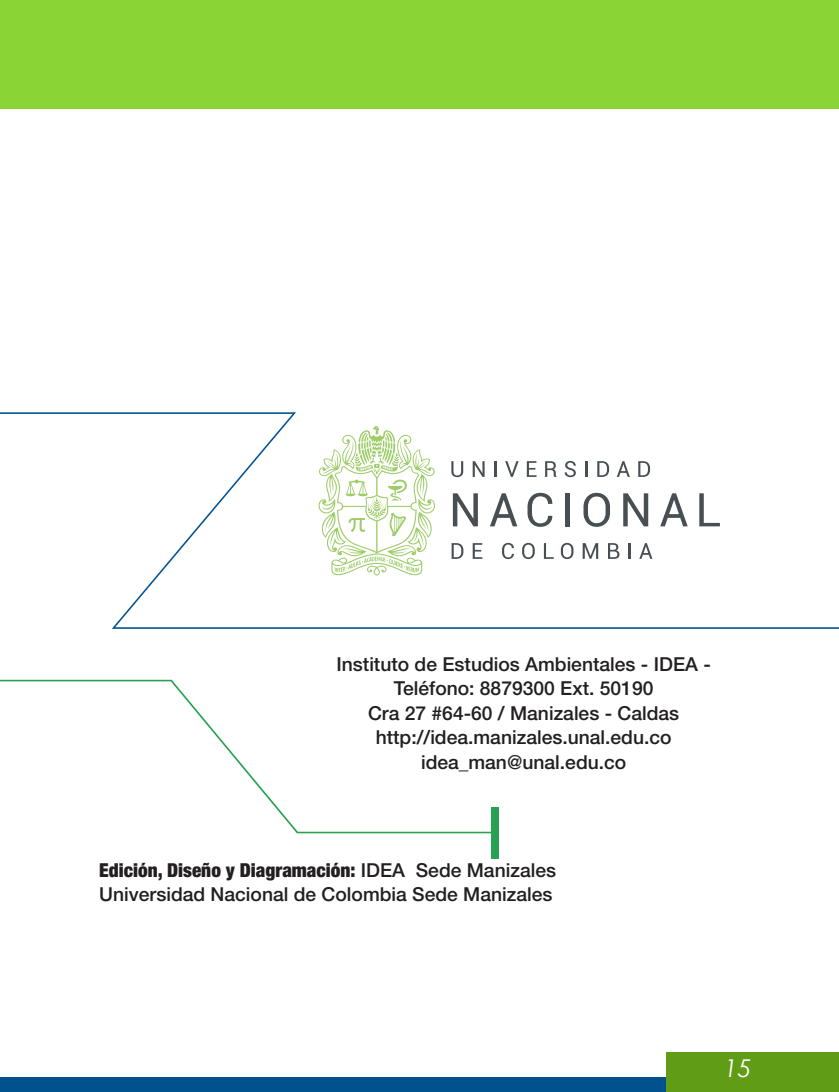
<style>
.page{position:relative;width:839px;height:1092px;background:#fff}
.page>*{position:absolute;margin:0;border:0;box-sizing:border-box;transform-origin:0 0}
.t1{font:italic 24.5px "Century Gothic";color:#fff}
.t2{font:500 19.25px "Helvetica Neue";color:#231f20}
.t3{font:900 condensed 19.25px "Helvetica Neue";color:#231f20}
.s1{font-weight:500;font-stretch:normal}
</style>
<div class="page">
<div style="left:0;top:1077px;width:822px;height:14px;background:#00528f"></div>
<div style="left:665px;top:1051px;width:173px;height:40px;background:#619c17"></div>
<svg style="left:0;top:412px;width:838px;height:216px"></svg>
<div style="left:491px;top:806px;width:7px;height:52px;background:#29a152"></div>
<svg style="left:0;top:679px;width:494px;height:154px"></svg>
<div style="left:0;top:0;width:838px;height:108px;background:#8ad436"></div>
<svg style="left:318px;top:426px;width:117px;height:149px"></svg>
<svg style="left:451px;top:461px;width:12px;height:16px"></svg>
<svg style="left:472px;top:461px;width:12px;height:16px"></svg>
<svg style="left:494px;top:461px;width:2px;height:16px"></svg>
<svg style="left:505px;top:461px;width:13px;height:16px"></svg>
<svg style="left:526px;top:461px;width:10px;height:16px"></svg>
<svg style="left:545px;top:461px;width:11px;height:16px"></svg>
<svg style="left:564px;top:461px;width:11px;height:16px"></svg>
<svg style="left:585px;top:461px;width:2px;height:16px"></svg>
<svg style="left:597px;top:461px;width:12px;height:16px"></svg>
<svg style="left:616px;top:461px;width:13px;height:16px"></svg>
<svg style="left:638px;top:461px;width:12px;height:16px"></svg>
<svg style="left:451px;top:543px;width:12px;height:16px"></svg>
<svg style="left:472px;top:543px;width:10px;height:16px"></svg>
<svg style="left:502px;top:543px;width:11px;height:16px"></svg>
<svg style="left:522px;top:543px;width:12px;height:16px"></svg>
<svg style="left:543px;top:543px;width:10px;height:16px"></svg>
<svg style="left:560px;top:543px;width:13px;height:16px"></svg>
<svg style="left:582px;top:543px;width:16px;height:16px"></svg>
<svg style="left:608px;top:543px;width:11px;height:16px"></svg>
<svg style="left:628px;top:543px;width:2px;height:16px"></svg>
<svg style="left:639px;top:543px;width:13px;height:16px"></svg>
<svg style="left:453px;top:493px;width:25px;height:33px"></svg>
<svg style="left:490px;top:493px;width:27px;height:33px"></svg>
<svg style="left:527px;top:493px;width:25px;height:34px"></svg>
<hr style="left:565px;top:493px;width:4px;height:33px;background:#474f52">
<svg style="left:583px;top:493px;width:27px;height:34px"></svg>
<svg style="left:623px;top:493px;width:25px;height:33px"></svg>
<svg style="left:660px;top:493px;width:27px;height:33px"></svg>
<svg style="left:699px;top:493px;width:20px;height:33px"></svg>
<p class="t2" style="left:336px;top:652px;width:376px">Instituto de Estudios Ambientales - IDEA -</p>
<p class="t2" style="left:394px;top:677px;width:261px">Teléfono: 8879300 Ext. 50190</p>
<p class="t2" style="left:368px;top:701px;width:313px">Cra 27 #64-60 / Manizales - Caldas</p>
<p class="t2" style="left:375px;top:726px;width:297px">http://idea.manizales.unal.edu.co</p>
<p class="t2" style="left:421px;top:750px;width:207px">idea_man@unal.edu.co</p>
<p class="t3" style="left:99px;top:858px;width:458px">Edición, Diseño y Diagramación: <span class="s1">IDEA Sede Manizales</span></p>
<p class="t2" style="left:99px;top:882px;width:454px">Universidad Nacional de Colombia Sede Manizales</p>
<p class="t1" style="left:724px;top:1050px;width:29px">15</p>
</div>
